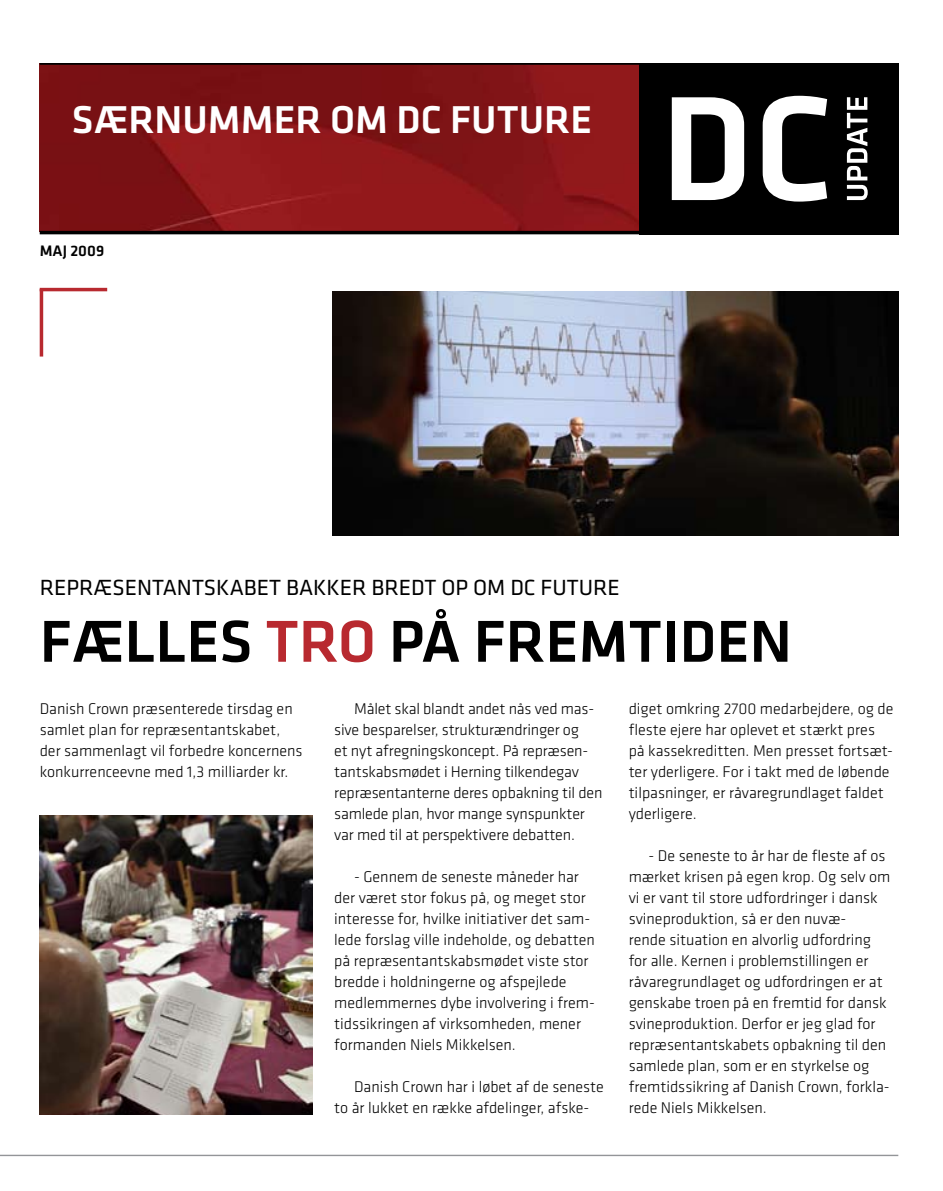
<style>
.page{position:relative;width:943px;height:1191px;background:#fff}
.page>*{position:absolute;margin:0;border:0;box-sizing:border-box;transform-origin:0 0}
.t1{font:500 61.25px "Klavika";color:#000}
.t2{font:500 40.25px "Klavika";color:#fff}
.t3{font:22.75px "Klavika";color:#000}
.t4{font:300 16.1px/21px "Klavika";color:#000}
.t5{font:500 15.75px "Klavika";color:#000}
.s1{color:#b8292f}
</style>
<div class="page">
<hr style="left:0;top:1154px;width:898px;height:2px;background:#939598">
<img style="left:40px;top:65px;width:598px;height:166px">
<hr style="left:40px;top:63px;width:858px;height:2px;background:#000">
<hr style="left:40px;top:231px;width:858px;height:3px;background:#000">
<div style="left:638px;top:63px;width:260px;height:171px;background:#000"></div>
<svg style="left:671px;top:97px;width:73px;height:103px"></svg>
<svg style="left:762px;top:96px;width:65px;height:106px"></svg>
<svg style="left:846px;top:97px;width:21px;height:103px"></svg>
<img style="left:40px;top:815px;width:273px;height:299px">
<img style="left:332px;top:291px;width:566px;height:245px">
<hr style="left:40px;top:288px;width:67px;height:3px;background:#b8292f">
<hr style="left:40px;top:289px;width:3px;height:67px;background:#b8292f">
<h2 class="t2" style="left:72px;top:98px;width:521px">SÆRNUMMER OM DC FUTURE</h2>
<p class="t5" style="left:40px;top:242px;width:66px">MAJ 2009</p>
<h3 class="t3" style="left:40px;top:575px;width:581px">REPRÆSENTANTSKABET BAKKER BREDT OP OM DC FUTURE</h3>
<h1 class="t1" style="left:40px;top:608px;width:753px">FÆLLES <span class="s1">TRO</span> PÅ FREMTIDEN</h1>
<p class="t4" style="left:40px;top:698px;width:264px">Danish Crown præsenterede tirsdag en samlet plan for repræsentantskabet, der sammenlagt vil forbedre koncernens konkurrenceevne med 1,3 milliarder kr.</p>
<p class="t4" style="left:334px;top:698px;width:270px;text-indent:20px">Målet skal blandt andet nås ved mas&shy;sive besparelser, strukturændringer og<br>et nyt afregningskoncept. På repræsen&shy;tantskabsmødet i Herning tilkendegav repræsentanterne deres opbakning til den samlede plan, hvor mange synspunkter var med til at perspektivere debatten.</p>
<p class="t4" style="left:334px;top:866px;width:262px;text-indent:20px">- Gennem de seneste måneder har der været stor fokus på, og meget stor interesse for, hvilke initiativer det sam&shy;lede forslag ville indeholde, og debatten på repræsentantskabsmødet viste stor bredde i holdningerne og afspejlede medlemmernes dybe involvering i frem&shy;tidssikringen af virksomheden, mener formanden Niels Mikkelsen.</p>
<p class="t4" style="left:334px;top:1076px;width:271px;text-indent:20px">Danish Crown har i løbet af de seneste to år lukket en række afdelinger, afske-</p>
<p class="t4" style="left:628px;top:698px;width:266px">diget omkring 2700 medarbejdere, og de fleste ejere har oplevet et stærkt pres på kassekreditten. Men presset fortsæt&shy;ter yderligere. For i takt med de løbende tilpasninger, er råvaregrundlaget faldet yderligere.</p>
<p class="t4" style="left:628px;top:845px;width:263px;text-indent:20px">- De seneste to år har de fleste af os mærket krisen på egen krop. Og selv om vi er vant til store udfordringer i dansk svineproduktion, så er den nuvæ-<br>rende situation en alvorlig udfordring for alle. Kernen i problemstillingen er råvaregrundlaget og udfordringen er at genskabe troen på en fremtid for dansk svineproduktion. Derfor er jeg glad for repræsentantskabets opbakning til den samlede plan, som er en styrkelse og fremtidssikring af Danish Crown, forkla&shy;rede Niels Mikkelsen.</p>
</div>
